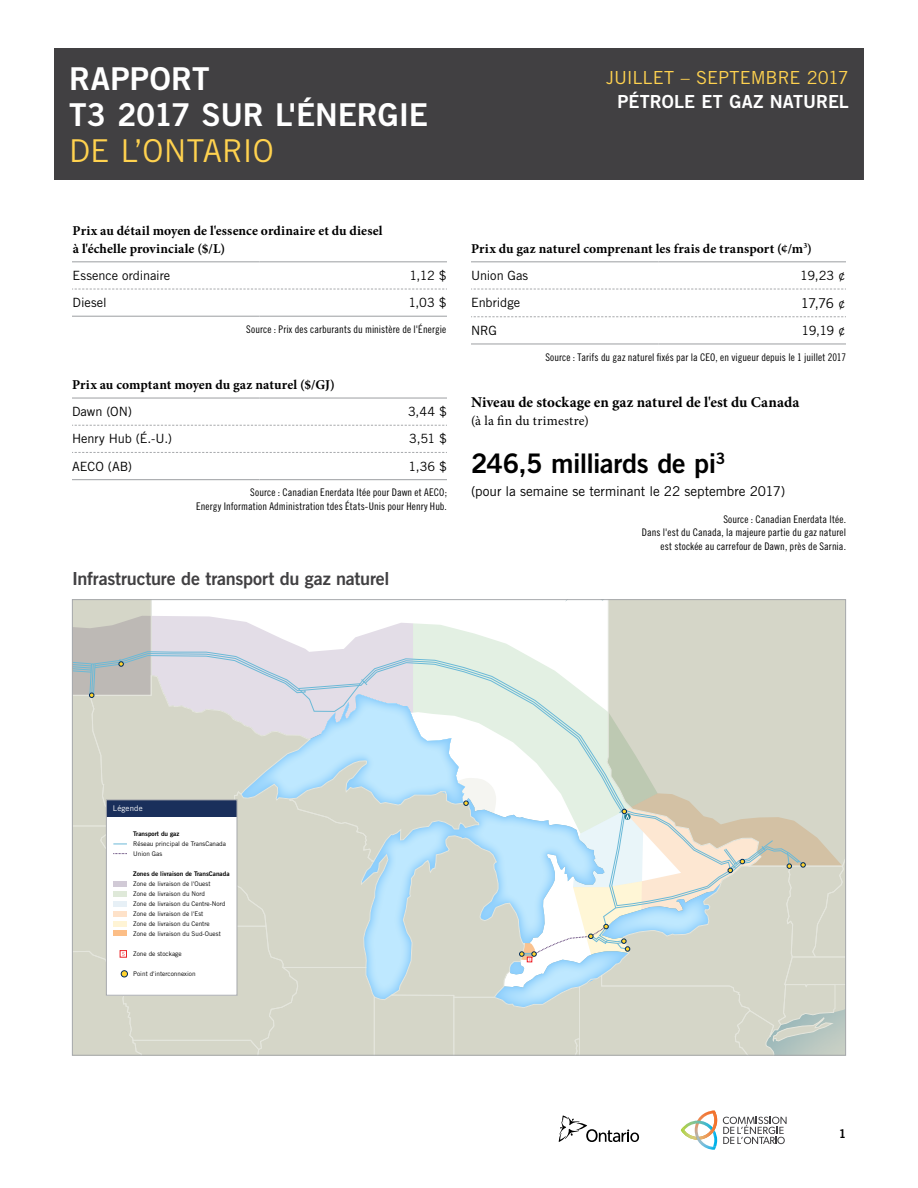
<style>
.page{position:relative;width:918px;height:1188px;background:#fff}
.page>*{position:absolute;margin:0;border:0;box-sizing:border-box;transform-origin:0 0}
.t1{font:31.5px/36px "Trade Gothic LT Std Bd 2";letter-spacing:-.005em;color:#fff}
.t2{font:31.5px "Trade Gothic LT Std";letter-spacing:.005em;color:#ffd24f}
.heading3{font:27px "Trade Gothic LT Std Bd 2";letter-spacing:-.015em;color:#000}
.heading2{font:18px "Trade Gothic LT Std Bd 2";letter-spacing:-.015em;color:#414042}
.t3{font:18px "Trade Gothic LT Std";letter-spacing:-.005em;color:#ffd24f}
.t4{font:18px "Trade Gothic LT Std Bd 2";letter-spacing:.005em;color:#fff}
.heading3-2{font:700 15px "Minion Pro";letter-spacing:.005em;color:#000}
.heading3-3{font:700 13.5px/18px "Minion Pro";letter-spacing:.01em;color:#000}
.table_stats_L{font:13.5px "Trade Gothic LT Std";letter-spacing:-.005em;color:#000}
.heading3-4{font:13.5px "Minion Pro";letter-spacing:.02em;color:#000}
.table_stats_R{font:13.5px "Trade Gothic LT Std";color:#000}
.table_stats_L-2{font:12.75px "Trade Gothic LT Std";color:#000}
.table_stats_R-2{font:12.75px "Trade Gothic LT Std";letter-spacing:-.03em;color:#000}
.t5{font:12px "Trade Gothic LT Std Bd 2";color:#000}
.source{font:10.5px/13.5px "Trade Gothic LT Std Cn 18";letter-spacing:.01em;color:#000;text-align:right}
.t6{font:7.8px "Trade Gothic";letter-spacing:.025em;color:#fff}
.t7{font:6.45px/9.9px "Trade Gothic LT Std";color:#010101}
.t8{font:6.45px "Trade Gothic LT Std Bd 2";color:#010101}
.s1{font-size:12.75px}
</style>
<div class="page">
<div style="left:54px;top:48px;width:810px;height:132px;background:#414042"></div>
<svg style="left:72px;top:289px;width:375px;height:1px"></svg>
<hr style="left:72px;top:316px;width:188px;height:1px;background:#a7a9ac">
<hr style="left:260px;top:316px;width:187px;height:1px;background:#a7a9ac">
<hr style="left:72px;top:261px;width:188px;height:1px;background:#a7a9ac">
<hr style="left:260px;top:261px;width:187px;height:1px;background:#a7a9ac">
<hr style="left:471px;top:343px;width:187px;height:2px;background:#a7a9ac">
<hr style="left:658px;top:343px;width:188px;height:2px;background:#a7a9ac">
<hr style="left:471px;top:261px;width:187px;height:1px;background:#a7a9ac">
<hr style="left:658px;top:261px;width:188px;height:1px;background:#a7a9ac">
<svg style="left:471px;top:289px;width:375px;height:1px"></svg>
<svg style="left:471px;top:316px;width:375px;height:1px"></svg>
<hr style="left:72px;top:397px;width:188px;height:2px;background:#a7a9ac">
<hr style="left:260px;top:397px;width:187px;height:2px;background:#a7a9ac">
<hr style="left:72px;top:479px;width:188px;height:1px;background:#a7a9ac">
<hr style="left:260px;top:479px;width:187px;height:1px;background:#a7a9ac">
<svg style="left:72px;top:425px;width:375px;height:1px"></svg>
<svg style="left:72px;top:452px;width:375px;height:1px"></svg>
<svg style="left:72px;top:600px;width:774px;height:455px"></svg>
<div style="left:106px;top:800px;width:131px;height:17px;background:#1a2f5b"></div>
<div style="left:106px;top:800px;width:131px;height:196px;border:1px solid #a7a9ac"></div>
<svg style="left:723px;top:1117px;width:64px;height:27px"></svg>
<img style="left:697px;top:1140px;width:19px;height:10px">
<svg style="left:681px;top:1111px;width:36px;height:29px"></svg>
<svg style="left:559px;top:1116px;width:80px;height:26px"></svg>
<h1 class="t1" style="left:69px;top:60px;width:360px">RAPPORT<br>T3 2017 SUR L'ÉNERGIE</h1>
<h1 class="t2" style="left:69px;top:132px;width:206px">DE L’ONTARIO</h1>
<h3 class="t3" style="left:606px;top:67px;width:244px">JUILLET – SEPTEMBRE 2017</h3>
<h3 class="t4" style="left:617px;top:90px;width:233px">PÉTROLE ET GAZ NATUREL</h3>
<p class="heading3-3" style="left:72px;top:221px;width:312px">Prix au détail moyen de l'essence ordinaire et du diesel à l'échelle provinciale ($/L)</p>
<p class="table_stats_L-2" style="left:72px;top:268px;width:99px">Essence ordinaire</p>
<p class="table_stats_R-2" style="left:409px;top:268px;width:39px">1,12 $</p>
<p class="table_stats_L-2" style="left:73px;top:295px;width:36px">Diesel</p>
<p class="table_stats_R-2" style="left:408px;top:295px;width:40px">1,03 $</p>
<p class="source" style="left:246px;top:322px;width:201px">Source : Prix des carburants du ministère de l'Énergie</p>
<p class="heading3-3" style="left:72px;top:376px;width:264px">Prix au comptant moyen du gaz naturel ($/GJ)</p>
<p class="table_stats_L-2" style="left:72px;top:404px;width:62px">Dawn (ON)</p>
<p class="table_stats_R-2" style="left:408px;top:404px;width:40px">3,44 $</p>
<p class="table_stats_L-2" style="left:72px;top:431px;width:102px">Henry Hub (É.-U.)</p>
<p class="table_stats_R-2" style="left:409px;top:431px;width:39px">3,51 $</p>
<p class="table_stats_L-2" style="left:72px;top:458px;width:62px">AECO (AB)</p>
<p class="table_stats_R-2" style="left:409px;top:458px;width:40px">1,36 $</p>
<p class="source" style="left:196px;top:486px;width:252px">Source : Canadian Enerdata ltée pour Dawn et AECO;<br>Energy Information Administration tdes États-Unis pour Henry Hub.</p>
<p class="heading2" style="left:72px;top:567px;width:319px">Infrastructure de transport du gaz naturel</p>
<p class="heading3-3" style="left:471px;top:239px;width:343px">Prix du gaz naturel comprenant les frais de transport (¢/m<sup>3</sup>)</p>
<p class="table_stats_L-2" style="left:471px;top:268px;width:59px">Union Gas</p>
<p class="table_stats_R-2" style="left:800px;top:268px;width:47px">19,23 ¢</p>
<p class="table_stats_L-2" style="left:471px;top:295px;width:51px">Enbridge</p>
<p class="table_stats_R" style="left:801px;top:295px;width:47px">17,76 <span class="s1">¢</span></p>
<p class="table_stats_L-2" style="left:471px;top:323px;width:28px">NRG</p>
<p class="table_stats_R-2" style="left:802px;top:323px;width:46px">19,19 ¢</p>
<p class="source" style="left:545px;top:350px;width:302px">Source : Tarifs du gaz naturel fixés par la CEO, en vigueur depuis le 1 juillet 2017</p>
<p class="heading3-2" style="left:471px;top:392px;width:330px">Niveau de stockage en gaz naturel de l'est du Canada</p>
<p class="heading3-4" style="left:471px;top:412px;width:119px">(à la fin du trimestre)</p>
<p class="heading3" style="left:471px;top:447px;width:256px">246,5 milliards de pi<sup>3</sup></p>
<p class="table_stats_L" style="left:471px;top:483px;width:316px">(pour la semaine se terminant le 22 septembre 2017)</p>
<p class="source" style="left:642px;top:512px;width:206px">Source : Canadian Enerdata ltée.<br>Dans l'est du Canada, la majeure partie du gaz naturel est stockée au carrefour de Dawn, près de Sarnia.</p>
<p class="t6" style="left:113px;top:803px;width:31px">Légende</p>
<p class="t8" style="left:133px;top:830px;width:48px">Transport du gaz</p>
<p class="t7" style="left:133px;top:839px;width:94px">Réseau principal de TransCanada<br>Union Gas</p>
<p class="t8" style="left:133px;top:870px;width:98px">Zones de livraison de TransCanada</p>
<p class="t7" style="left:133px;top:879px;width:94px">Zone de livraison de l'Ouest<br>Zone de livraison du Nord<br>Zone de livraison du Centre-Nord<br>Zone de livraison de l'Est<br>Zone de livraison du Centre<br>Zone de livraison du Sud-Ouest</p>
<p class="t7" style="left:133px;top:949px;width:50px">Zone de stockage</p>
<p class="t7" style="left:133px;top:969px;width:64px">Point d'interconnexion</p>
<p class="t5" style="left:839px;top:1126px;width:9px">1</p>
</div>
